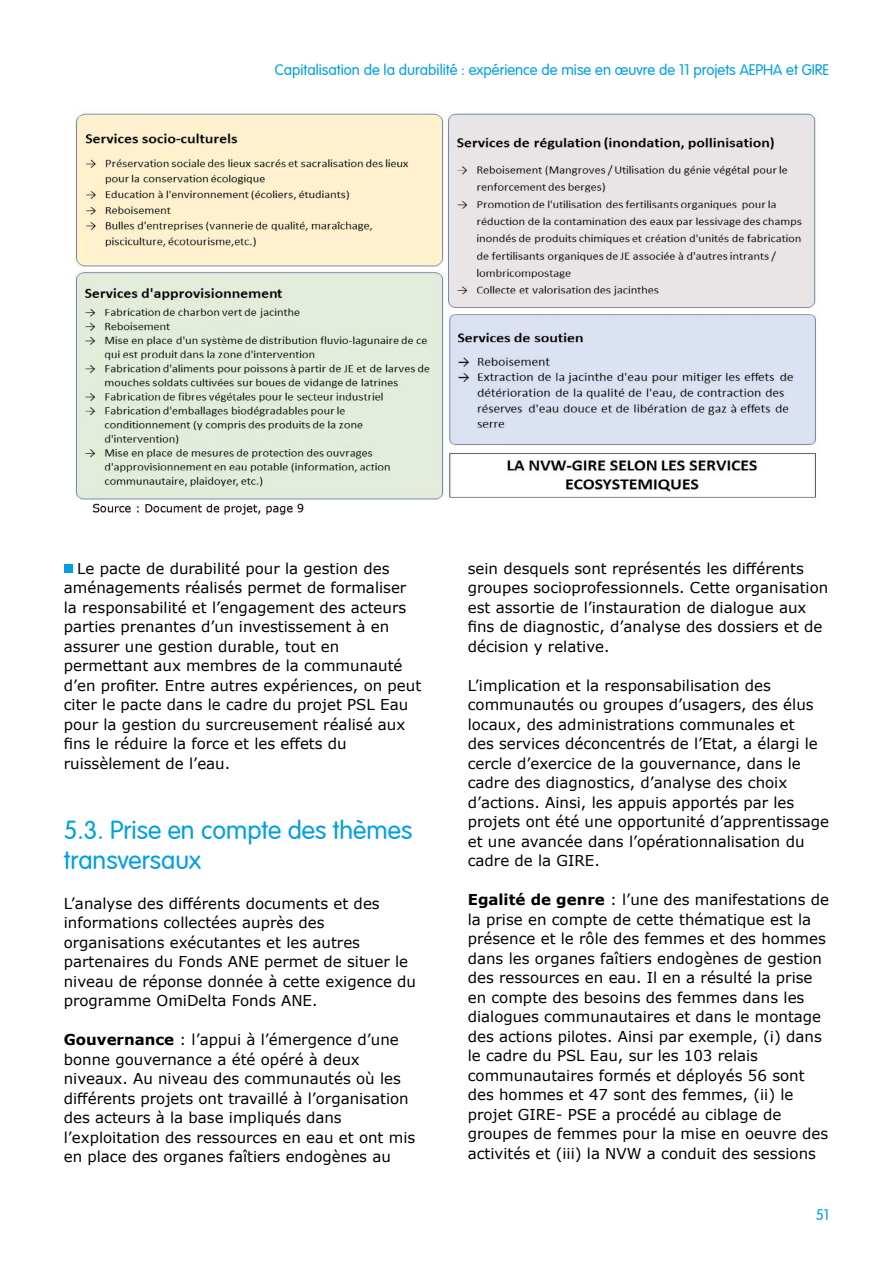
<style>
.page{position:relative;width:893px;height:1263px;background:#fff}
.page>*{position:absolute;margin:0;border:0;box-sizing:border-box;transform-origin:0 0}
.t1{font:300 25.5px/30.6px "VAG Rounded LT";color:#009fe3}
.t2{font:15px/19.5px "Verdana";color:#000}
.t3{font:300 15px "VAG Rounded LT";color:#009fe3}
.s1{font-weight:700}
</style>
<div class="page">
<img style="left:75px;top:112px;width:741px;height:403px">
<div style="left:64px;top:564px;width:8px;height:9px;background:#009fe3"></div>
<p class="t3" style="left:275px;top:62px;width:556px">Capitalisation de la durabilité : expérience de mise en œuvre de 11 projets AEPHA et GIRE</p>
<p class="t2" style="left:64px;top:558px;width:359px">• Le pacte de durabilité pour la gestion des aménagements réalisés permet de formaliser la responsabilité et l’engagement des acteurs parties prenantes d’un investissement à en assurer une gestion durable, tout en permettant aux membres de la communauté d’en profiter. Entre autres expériences, on peut citer le pacte dans le cadre du projet PSL Eau pour la gestion du surcreusement réalisé aux fins le réduire la force et les effets du ruissèlement de l’eau.</p>
<h1 class="t1" style="left:64px;top:815px;width:350px">5.3. Prise en compte des thèmes transversaux</h1>
<p class="t2" style="left:64px;top:893px;width:354px">L’analyse des différents documents et des informations collectées auprès des organisations exécutantes et les autres partenaires du Fonds ANE permet de situer le niveau de réponse donnée à cette exigence du programme OmiDelta Fonds ANE.</p>
<p class="t2" style="left:64px;top:1030px;width:353px"><span class="s1">Gouvernance</span> : l’appui à l’émergence d’une bonne gouvernance a été opéré à deux niveaux. Au niveau des communautés où les différents projets ont travaillé à l’organisation des acteurs à la base impliqués dans l’exploitation des ressources en eau et ont mis en place des organes faîtiers endogènes au</p>
<p class="t2" style="left:468px;top:558px;width:362px">sein desquels sont représentés les différents groupes socioprofessionnels. Cette organisation est assortie de l’instauration de dialogue aux fins de diagnostic, d’analyse des dossiers et de décision y relative.</p>
<p class="t2" style="left:468px;top:675px;width:363px">L’implication et la responsabilisation des communautés ou groupes d’usagers, des élus locaux, des administrations communales et<br>des services déconcentrés de l’Etat, a élargi le cercle d’exercice de la gouvernance, dans le cadre des diagnostics, d’analyse des choix d’actions. Ainsi, les appuis apportés par les projets ont été une opportunité d’apprentissage et une avancée dans l’opérationnalisation du cadre de la GIRE.</p>
<p class="t2" style="left:468px;top:890px;width:363px"><span class="s1">Egalité de genre</span> : l’une des manifestations de la prise en compte de cette thématique est la présence et le rôle des femmes et des hommes dans les organes faîtiers endogènes de gestion des ressources en eau. Il en a résulté la prise en compte des besoins des femmes dans les dialogues communautaires et dans le montage des actions pilotes. Ainsi par exemple, (i) dans le cadre du PSL Eau, sur les 103 relais communautaires formés et déployés 56 sont des hommes et 47 sont des femmes, (ii) le projet GIRE- PSE a procédé au ciblage de groupes de femmes pour la mise en oeuvre des activités et (iii) la NVW a conduit des sessions</p>
<p class="t3" style="left:816px;top:1206px;width:15px">51</p>
</div>
